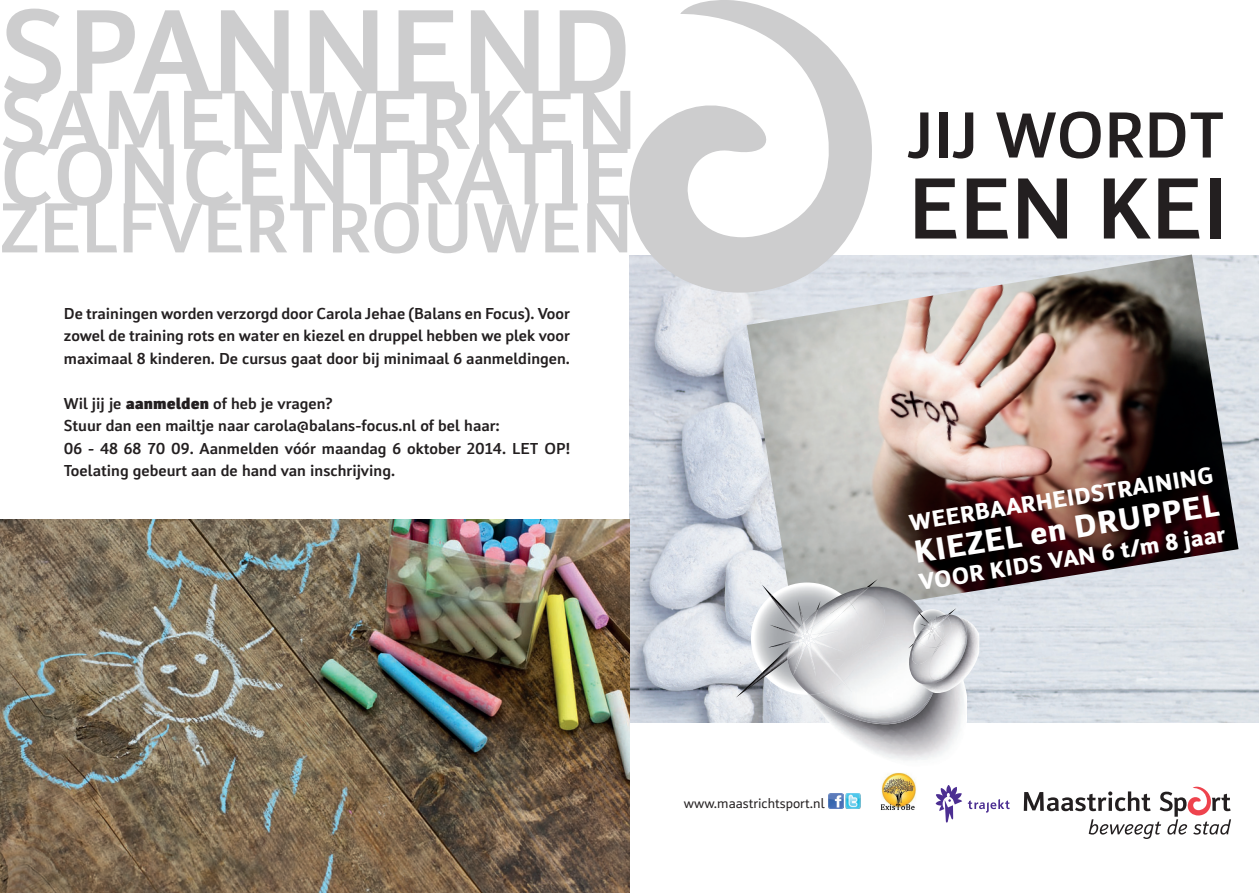
<style>
.page{position:relative;width:1259px;height:893px;background:#fff}
.page>*{position:absolute;margin:0;border:0;box-sizing:border-box;transform-origin:0 0}
.t1{font:500 124.5px "Insider";letter-spacing:.01em;color:#cdcdce}
.t2{font:500 90px "Insider";letter-spacing:.01em;color:#cdcdce}
.t3{font:500 90px "Insider";color:#231f20}
.t4{font:500 87px "Insider";letter-spacing:.01em;color:#cdcdce}
.t5{font:500 73.5px "Insider";color:#cdcdce}
.t6{font:500 67.5px "Insider";color:#231f20}
.t7{font:700 33px "Insider";color:#fff}
.t8{font:700 24px "Insider";color:#fff}
.t9{font:500 16.5px/22.5px "Insider";color:#231f20;text-align:justify}
.t10{font:14.4px "Insider";color:#231f20}
.s1{font-weight:900}
</style>
<div class="page">
<img style="left:629px;top:255px;width:630px;height:468px">
<img style="left:747px;top:255px;width:491px;height:365px">
<img style="left:808px;top:704px;width:130px;height:55px">
<img style="left:810px;top:587px;width:126px;height:137px">
<img style="left:824px;top:613px;width:84px;height:91px">
<img style="left:832px;top:636px;width:104px;height:86px">
<img style="left:842px;top:595px;width:43px;height:52px">
<img style="left:736px;top:672px;width:29px;height:26px">
<svg style="left:866px;top:579px;width:12px;height:9px"></svg>
<img style="left:855px;top:587px;width:14px;height:9px">
<svg style="left:848px;top:595px;width:13px;height:9px"></svg>
<img style="left:748px;top:582px;width:94px;height:90px">
<img style="left:801px;top:595px;width:41px;height:6px">
<img style="left:806px;top:598px;width:42px;height:3px">
<img style="left:770px;top:595px;width:31px;height:30px">
<img style="left:769px;top:625px;width:18px;height:10px">
<img style="left:768px;top:640px;width:19px;height:7px">
<img style="left:765px;top:676px;width:22px;height:19px">
<img style="left:787px;top:660px;width:62px;height:35px">
<svg style="left:806px;top:691px;width:18px;height:13px"></svg>
<img style="left:837px;top:660px;width:24px;height:29px">
<img style="left:828px;top:604px;width:36px;height:56px">
<svg style="left:849px;top:641px;width:25px;height:16px"></svg>
<img style="left:821px;top:660px;width:16px;height:15px">
<svg style="left:832px;top:672px;width:20px;height:20px"></svg>
<img style="left:820px;top:652px;width:8px;height:8px">
<img style="left:820px;top:639px;width:24px;height:13px">
<img style="left:793px;top:660px;width:10px;height:16px">
<img style="left:810px;top:660px;width:6px;height:17px">
<img style="left:762px;top:647px;width:27px;height:29px">
<img style="left:820px;top:601px;width:31px;height:38px">
<svg style="left:787px;top:601px;width:33px;height:59px"></svg>
<img style="left:920px;top:618px;width:47px;height:75px">
<img style="left:960px;top:636px;width:7px;height:48px">
<img style="left:909px;top:682px;width:11px;height:3px">
<img style="left:909px;top:614px;width:57px;height:68px">
<img style="left:920px;top:664px;width:40px;height:21px">
<img style="left:928px;top:629px;width:38px;height:51px">
<img style="left:912px;top:654px;width:25px;height:10px">
<svg style="left:908px;top:608px;width:53px;height:46px"></svg>
<svg style="left:629px;top:0;width:243px;height:293px"></svg>
<img style="left:0;top:519px;width:629px;height:374px">
<svg style="left:1023px;top:787px;width:208px;height:52px"></svg>
<img style="left:845px;top:793px;width:15px;height:15px">
<img style="left:828px;top:793px;width:15px;height:15px">
<img style="left:880px;top:772px;width:36px;height:38px">
<svg style="left:935px;top:785px;width:74px;height:38px"></svg>
<h1 class="t1" style="left:0;top:-25px;width:633px">SPANNEND</h1>
<h3 class="t4" style="left:0;top:66px;width:639px">SAMENWERKEN</h3>
<h2 class="t2" style="left:0;top:119px;width:634px">CONCENTRATIE</h2>
<h3 class="t5" style="left:0;top:183px;width:634px">ZELFVERTROUWEN</h3>
<p class="t9" style="left:64px;top:302px;width:508px">De trainingen worden verzorgd door Carola Jehae (Balans en Focus). Voor zowel de training rots en water en kiezel en druppel hebben we plek voor maximaal 8 kinderen. De cursus gaat door bij minimaal 6 aanmeldingen.</p>
<p class="t9" style="left:64px;top:392px;width:508px;text-align:left">Wil jij je <span class="s1">aanmelden</span> of heb je vragen?<br>Stuur dan een mailtje naar carola@balans-focus.nl of bel haar:<br>06 - 48 68 70 09. Aanmelden vóór maandag 6 oktober 2014. LET OP!<br>Toelating gebeurt aan de hand van inschrijving.</p>
<h3 class="t6" style="left:908px;top:94px;width:318px">JIJ WORDT</h3>
<h2 class="t3" style="left:908px;top:153px;width:321px">EEN KEI</h2>
<h3 class="t8" style="left:907px;top:507px;width:309px;rotate:-9deg">WEERBAARHEIDSTRAINING</h3>
<h3 class="t7" style="left:911px;top:531px;width:309px;rotate:-9deg">KIEZEL en DRUPPEL</h3>
<h3 class="t8" style="left:916px;top:567px;width:311px;rotate:-9deg">VOOR KIDS VAN 6 t/m 8 jaar</h3>
<p class="t10" style="left:683px;top:795px;width:142px">www.maastrichtsport.nl</p>
</div>
